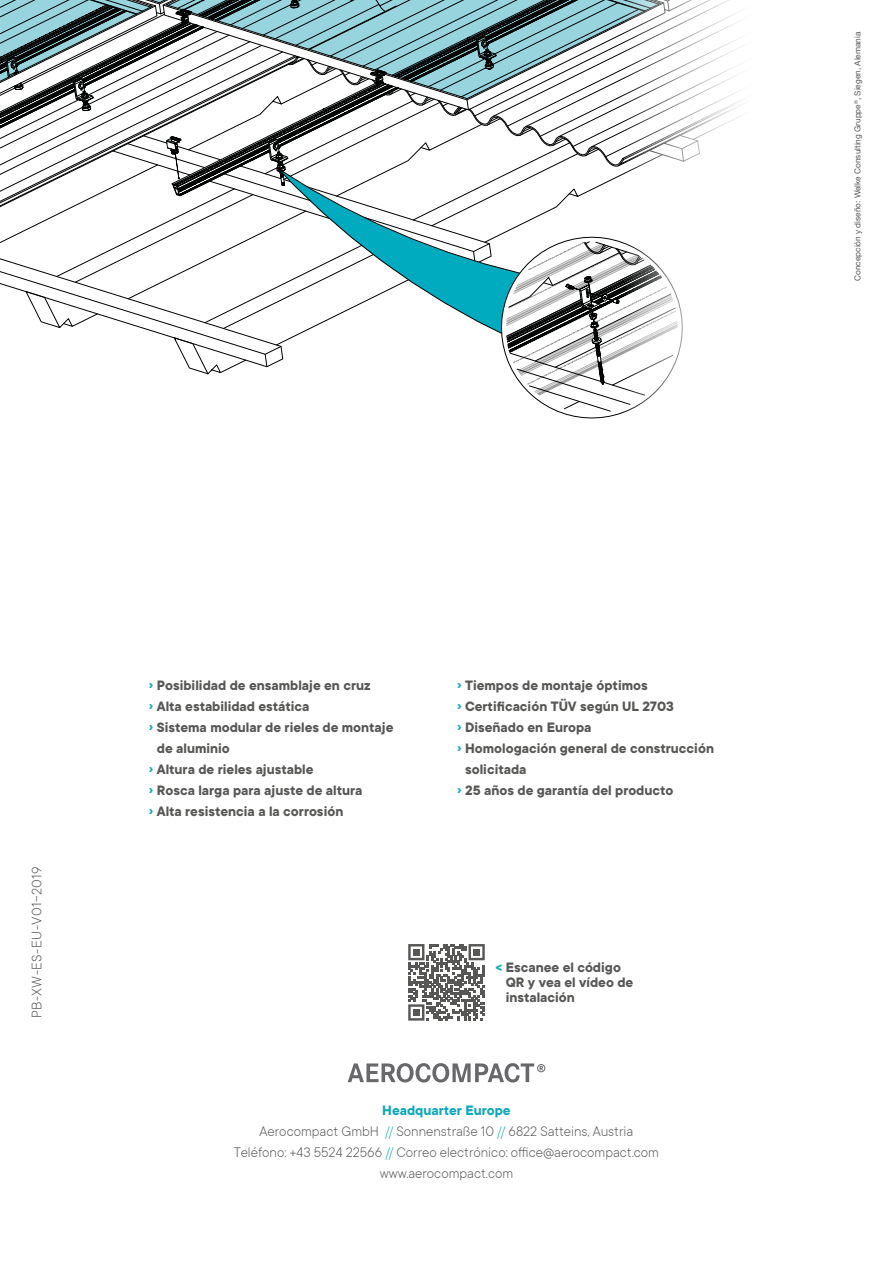
<style>
.page{position:relative;width:893px;height:1263px;background:#fff}
.page>*{position:absolute;margin:0;border:0;box-sizing:border-box;transform-origin:0 0}
.t1{font:700 15px/15px "TT Commons";color:#575756}
.t2{font:300 15px/21px "TT Commons";color:#575756;text-align:center}
.t3{font:300 15px "TT Commons";letter-spacing:.03em;color:#575756}
.t4{font:8.25px "Helvetica Neue LT Pro";color:#575756}
.s1{color:#0fa8bd}
.s2{font-weight:700;color:#0fa8bd}
</style>
<div class="page">
<svg style="left:0;top:0;width:741px;height:418px"></svg>
<svg style="left:348px;top:1063px;width:197px;height:19px"></svg>
<svg style="left:408px;top:944px;width:77px;height:76px"></svg>
<div style="left:413px;top:949px;width:7px;height:7px;background:#575756"></div>
<div style="left:473px;top:949px;width:7px;height:7px;background:#575756"></div>
<div style="left:413px;top:1009px;width:7px;height:7px;background:#575756"></div>
<p class="t4" style="left:853px;top:281px;width:250px;rotate:-90deg">Concepción y diseño: Welke Consulting Gruppe<sup>®</sup>, Siegen, Alemania</p>
<p class="t3" style="left:29px;top:1018px;width:154px;rotate:-90deg">PB-XW-ES-EU-V01-2019</p>
<p class="t1" style="left:149px;top:678px;width:223px"><span class="s1">›</span> Posibilidad de ensamblaje en cruz</p>
<p class="t1" style="left:149px;top:699px;width:162px"><span class="s1">›</span> Alta estabilidad estática</p>
<p class="t1" style="left:149px;top:720px;width:246px"><span class="s1">›</span> Sistema modular de rieles de montaje</p>
<p class="t1" style="left:157px;top:741px;width:75px">de aluminio</p>
<p class="t1" style="left:149px;top:762px;width:166px"><span class="s1">›</span> Altura de rieles ajustable</p>
<p class="t1" style="left:149px;top:783px;width:215px"><span class="s1">›</span> Rosca larga para ajuste de altura</p>
<p class="t1" style="left:149px;top:804px;width:196px"><span class="s1">›</span> Alta resistencia a la corrosión</p>
<p class="t1" style="left:457px;top:678px;width:192px"><span class="s1">›</span> Tiempos de montaje óptimos</p>
<p class="t1" style="left:457px;top:699px;width:218px"><span class="s1">›</span> Certificación TÜV según UL 2703</p>
<p class="t1" style="left:457px;top:720px;width:136px"><span class="s1">›</span> Diseñado en Europa</p>
<p class="t1" style="left:457px;top:741px;width:258px"><span class="s1">›</span> Homologación general de construcción</p>
<p class="t1" style="left:465px;top:762px;width:63px">solicitada</p>
<p class="t1" style="left:457px;top:783px;width:218px"><span class="s1">›</span> 25 años de garantía del producto</p>
<p class="t1" style="left:506px;top:960px;width:129px;text-indent:-10px"><span class="s1">&lt;</span> Escanee el código<br>QR y vea el vídeo de instalación</p>
<p class="t2" style="left:234px;top:1100px;width:427px"><span class="s2">Headquarter Europe<br></span>Aerocompact GmbH <span class="s1">//</span> Sonnenstraße 10 <span class="s1">//</span> 6822 Satteins, Austria Teléfono: +43 5524 22566 <span class="s1">//</span> Correo electrónico: office@aerocompact.com www.aerocompact.com</p>
</div>
